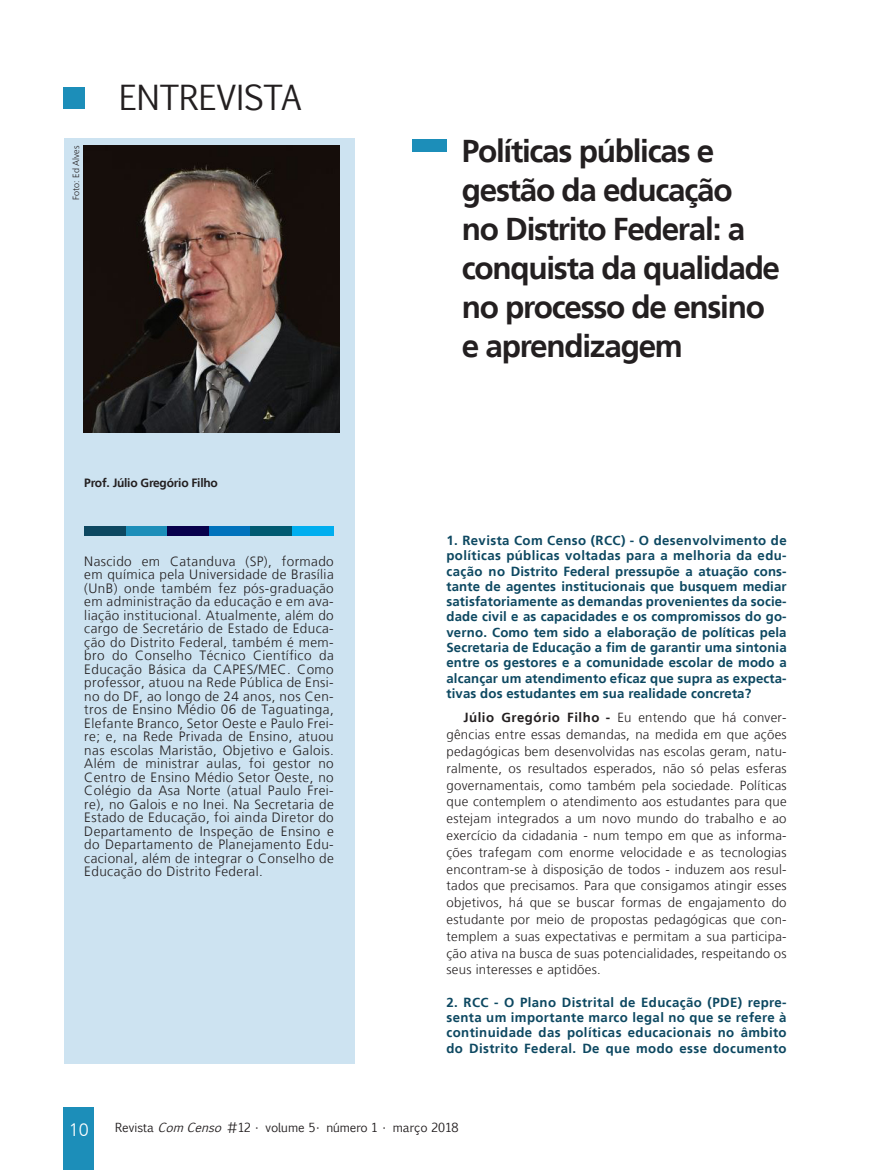
<style>
.page{position:relative;width:893px;height:1170px;background:#fff}
.page>*{position:absolute;margin:0;border:0;box-sizing:border-box;transform-origin:0 0}
.t1{font:33px "Euphemia CAS";color:#231f20}
.Título_40{font:700 31.5px/39px "Frutiger LT";letter-spacing:-.04em;color:#231f20}
.t2{font:300 18px "Frutiger LT";color:#fff}
.Legendas{font:300 13.5px/13.5px "Frutiger LT";letter-spacing:.03em;color:#231f20;text-align:justify}
.Miolo__8_8{font:300 13.2px/16.8px "Frutiger LT";letter-spacing:.02em;color:#231f20;text-align:justify}
.Pergunta_Entrevista{font:700 13.2px/15.3px "Frutiger LT";letter-spacing:.02em;color:#0d4861;text-align:justify}
.t3{font:12px "Euphemia CAS";color:#231f20}
.Legendas-2{font:700 12px "Frutiger LT";letter-spacing:-.02em;color:#231f20}
.Gráficos{font:300 9px "Frutiger LT";color:#231f20}
.s1{font-weight:700}
.s2{font-style:italic}
</style>
<div class="page">
<div style="left:64px;top:87px;width:21px;height:21px;background:#1c8eb9"></div>
<div style="left:412px;top:139px;width:34px;height:12px;background:#1c8eb9"></div>
<div style="left:64px;top:138px;width:290px;height:925px;background:#cde3f1"></div>
<div style="left:84px;top:526px;width:42px;height:9px;background:#0d4861"></div>
<div style="left:126px;top:526px;width:41px;height:9px;background:#1c8eb9"></div>
<div style="left:167px;top:526px;width:42px;height:9px;background:#08014c"></div>
<div style="left:209px;top:526px;width:42px;height:9px;background:#0072bc"></div>
<div style="left:251px;top:526px;width:41px;height:9px;background:#005a71"></div>
<div style="left:292px;top:526px;width:42px;height:9px;background:#00aeef"></div>
<img style="left:83px;top:146px;width:256px;height:286px">
<div style="left:64px;top:1107px;width:30px;height:62px;background:#1c8eb9"></div>
<p class="Gráficos" style="left:71px;top:200px;width:56px;rotate:-90deg">Foto: Ed Alves</p>
<p class="t1" style="left:119px;top:74px;width:184px">ENTREVISTA</p>
<p class="Legendas-2" style="left:84px;top:476px;width:135px">Prof. Júlio Gregório Filho</p>
<p class="Legendas" style="left:84px;top:554px;width:251px">Nascido em Catanduva (SP), formado em química pela Universidade de Brasília (UnB) onde também fez pós-graduação em administração da educação e em ava&shy;liação institucional. Atualmente, além do cargo de Secretário de Estado de Educa&shy;ção do Distrito Federal, também é mem&shy;bro do Conselho Técnico Científico da Educação Básica da CAPES/MEC. Como professor, atuou na Rede Pública de Ensi&shy;no do DF, ao longo de 24 anos, nos Cen&shy;tros de Ensino Médio 06 de Taguatinga, Elefante Branco, Setor Oeste e Paulo Frei&shy;re; e, na Rede Privada de Ensino, atuou nas escolas Maristão, Objetivo e Galois.<br>Além de ministrar aulas, foi gestor no Centro de Ensino Médio Setor Oeste, no Colégio da Asa Norte (atual Paulo Frei&shy;re), no Galois e no Inei. Na Secretaria de Estado de Educação, foi ainda Diretor do Departamento de Inspeção de Ensino e do Departamento de Planejamento Edu&shy;cacional, além de integrar o Conselho de Educação do Distrito Federal.</p>
<p class="Título_40" style="left:462px;top:131px;width:320px">Políticas públicas e gestão da educação<br>no Distrito Federal: a conquista da qualidade no processo de ensino e aprendizagem</p>
<p class="Pergunta_Entrevista" style="left:446px;top:532px;width:342px">1. Revista Com Censo (RCC) - O desenvolvimento de políticas públicas voltadas para a melhoria da edu&shy;cação no Distrito Federal pressupõe a atuação cons&shy;tante de agentes institucionais que busquem mediar satisfatoriamente as demandas provenientes da socie&shy;dade civil e as capacidades e os compromissos do go&shy;verno. Como tem sido a elaboração de políticas pela Secretaria de Educação a fim de garantir uma sintonia entre os gestores e a comunidade escolar de modo a alcançar um atendimento eficaz que supra as expecta&shy;tivas dos estudantes em sua realidade concreta?</p>
<p class="Miolo__8_8" style="left:446px;top:709px;width:342px;text-indent:17px"><span class="s1">Júlio Gregório Filho -</span> Eu entendo que há conver&shy;gências entre essas demandas, na medida em que ações pedagógicas bem desenvolvidas nas escolas geram, natu&shy;ralmente, os resultados esperados, não só pelas esferas governamentais, como também pela sociedade. Políticas que contemplem o atendimento aos estudantes para que estejam integrados a um novo mundo do trabalho e ao exercício da cidadania - num tempo em que as informa&shy;ções trafegam com enorme velocidade e as tecnologias encontram-se à disposição de todos - induzem aos resul&shy;tados que precisamos. Para que consigamos atingir esses objetivos, há que se buscar formas de engajamento do estudante por meio de propostas pedagógicas que con&shy;templem a suas expectativas e permitam a sua participa&shy;ção ativa na busca de suas potencialidades, respeitando os seus interesses e aptidões.</p>
<p class="Pergunta_Entrevista" style="left:446px;top:994px;width:342px">2. RCC - O Plano Distrital de Educação (PDE) repre&shy;senta um importante marco legal no que se refere à continuidade das políticas educacionais no âmbito do Distrito Federal. De que modo esse documento</p>
<p class="t2" style="left:69px;top:1119px;width:22px">10</p>
<p class="t3" style="left:115px;top:1119px;width:345px">Revista <span class="s2">ComCenso</span> #12 • volume 5• número 1 • março 2018</p>
</div>
